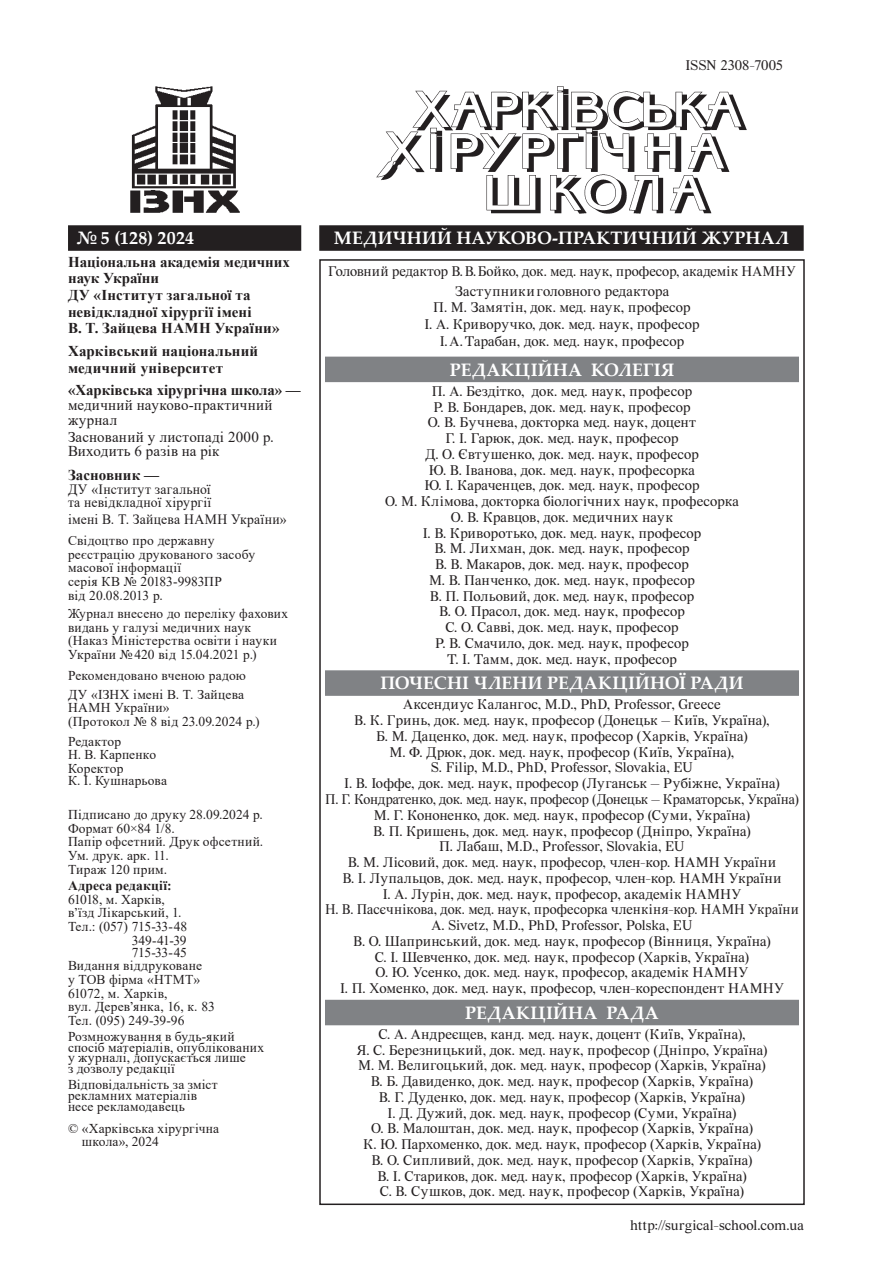
<style>
.page{position:relative;width:893px;height:1276px;background:#fff}
.page>*{position:absolute;margin:0;border:0;box-sizing:border-box;transform-origin:0 0}
.t1{font:700 18px "Palatino Linotype";letter-spacing:.015em;color:#fff}
.t2{font:15px "Vremena";color:#231f20}
.t3{font:700 15px/16.6px "Times New Roman";letter-spacing:.005em;color:#231f20}
.t4{font:15px "Vremena";color:#231f20;scale:.96 1}
.t5{font:15px/15.1px "Times New Roman";letter-spacing:.02em;color:#231f20}
.t6{font:14.25px/13.6px "Times New Roman";letter-spacing:.02em;color:#231f20;scale:.96 1}
.t7{font:13.5px/13.6px "Times New Roman";letter-spacing:.01em;color:#231f20}
.t8{font:700 13.5px "Times New Roman";letter-spacing:.015em;color:#231f20}
.s1{font-weight:700}
</style>
<div class="page">
<img style="left:130px;top:87px;width:109px;height:126px">
<img style="left:377px;top:86px;width:369px;height:128px">
<div style="left:319px;top:225px;width:485px;height:26px;background:#231f20"></div>
<div style="left:68px;top:225px;width:233px;height:26px;background:#231f20"></div>
<div style="left:325px;top:357px;width:474px;height:25px;background:#808285"></div>
<div style="left:325px;top:670px;width:474px;height:26px;background:#808285"></div>
<div style="left:325px;top:999px;width:474px;height:26px;background:#808285"></div>
<p class="t2" style="left:685px;top:57px;width:99px">ISSN 2308-7005</p>
<p class="t1" style="left:77px;top:225px;width:119px">№ 5 (128) 2024</p>
<p class="t1" style="left:334px;top:225px;width:457px">МЕДИЧНИЙ НАУКОВО-ПРАКТИЧНИЙ ЖУРНАЛ</p>
<p class="t3" style="left:68px;top:253px;width:224px">Національна академія медичних наук України<br>ДУ «Інститут загальної та невідкладної хірургії імені<br>В. Т. Зайцева НАМН України»</p>
<p class="t3" style="left:68px;top:342px;width:192px">Харківський національний медичний університет</p>
<p class="t5" style="left:68px;top:381px;width:234px"><span class="s1">«Харківська хірургічна школа» — </span>медичний науково-практичний журнал</p>
<p class="t5" style="left:68px;top:428px;width:207px">Заснований у листопаді 2000 р.</p>
<p class="t5" style="left:68px;top:443px;width:153px">Виходить 6 разів на рік</p>
<p class="t3" style="left:68px;top:466px;width:93px">Засновник —</p>
<p class="t6" style="left:68px;top:481px;width:151px">ДУ «Інститут загальної та невідкладної хірургії</p>
<p class="t6" style="left:68px;top:512px;width:229px">імені В. Т. Зайцева НАМН України»</p>
<p class="t7" style="left:68px;top:533px;width:148px">Свідоцтво про державну</p>
<p class="t7" style="left:68px;top:547px;width:189px">реєстрацію друкованого засобу масової інформації</p>
<p class="t7" style="left:68px;top:574px;width:155px">серія КВ № 20183-9983ПР від 20.08.2013 р.</p>
<p class="t7" style="left:68px;top:606px;width:222px">Журнал внесено до переліку фахових видань у галузі медичних наук</p>
<p class="t7" style="left:68px;top:633px;width:211px">(Наказ Міністерства освіти і науки<br>України №420 від 15.04.2021 р.)</p>
<p class="t7" style="left:68px;top:668px;width:179px">Рекомендовано вченою радою</p>
<p class="t7" style="left:68px;top:687px;width:178px">ДУ «ІЗНХ імені В. Т. Зайцева<br>НАМН України»</p>
<p class="t7" style="left:68px;top:714px;width:193px">(Протокол № 8 від 23.09.2024 р.)</p>
<p class="t7" style="left:68px;top:734px;width:55px">Редактор</p>
<p class="t7" style="left:68px;top:747px;width:90px">Н. В. Карпенко</p>
<p class="t7" style="left:68px;top:761px;width:57px">Коректор</p>
<p class="t7" style="left:68px;top:773px;width:101px">К. І. Кушнарьова</p>
<p class="t7" style="left:68px;top:807px;width:196px">Підписано до друку 28.09.2024 р.</p>
<p class="t7" style="left:68px;top:821px;width:108px">Формат 60×84 1/8.</p>
<p class="t7" style="left:68px;top:834px;width:197px">Папір офсетний. Друк офсетний.</p>
<p class="t7" style="left:68px;top:848px;width:102px">Ум. друк. арк. 11.</p>
<p class="t7" style="left:68px;top:862px;width:101px">Тираж 120 прим.</p>
<p class="t8" style="left:68px;top:875px;width:105px">Адреса редакції:</p>
<p class="t7" style="left:68px;top:892px;width:98px">61018, м. Харків,</p>
<p class="t7" style="left:68px;top:905px;width:115px">в’їзд Лікарський, 1.</p>
<p class="t7" style="left:132px;top:919px;width:57px;line-height:13.2px;text-align:justify;text-indent:-64px">Тел.: (057) 715-33-48<br>349-41-39<br>715-33-45</p>
<p class="t7" style="left:68px;top:958px;width:136px">Видання віддруковане</p>
<p class="t7" style="left:68px;top:972px;width:134px">у ТОВ фірма «НТМТ»</p>
<p class="t7" style="left:68px;top:986px;width:101px">61072, м. Харків,</p>
<p class="t7" style="left:68px;top:999px;width:148px">вул. Дерев’янка, 16, к. 83</p>
<p class="t7" style="left:68px;top:1013px;width:118px">Тел. (095) 249-39-96</p>
<p class="t7" style="left:68px;top:1029px;width:168px">Розмножування в будь-який</p>
<p class="t7" style="left:68px;top:1040px;width:198px">спосіб матеріалів, опублікованих</p>
<p class="t7" style="left:68px;top:1050px;width:179px">у журналі, допускається лише</p>
<p class="t7" style="left:68px;top:1061px;width:108px">з дозволу редакції</p>
<p class="t7" style="left:68px;top:1077px;width:151px">Відповідальність за зміст</p>
<p class="t7" style="left:68px;top:1088px;width:131px">рекламних матеріалів</p>
<p class="t7" style="left:68px;top:1098px;width:118px">несе рекламодавець</p>
<p class="t7" style="left:82px;top:1121px;width:139px;text-indent:-14px">© «Харківська хірургічна школа», 2024</p>
<p class="t2" style="left:328px;top:263px;width:469px">Головний редактор В.В.Бойко, док. мед. наук, професор, академік НАМНУ</p>
<p class="t2" style="left:455px;top:282px;width:216px">Заступникиголовного редактора</p>
<p class="t2" style="left:433px;top:299px;width:259px">П. М. Замятін, док. мед. наук, професор</p>
<p class="t2" style="left:424px;top:315px;width:277px">І. А. Криворучко, док. мед. наук, професор</p>
<p class="t2" style="left:440px;top:332px;width:246px">І.А.Тарабан, док. мед. наук, професор</p>
<p class="t1" style="left:450px;top:357px;width:226px">РЕДАКЦІЙНА КОЛЕГІЯ</p>
<p class="t2" style="left:432px;top:382px;width:262px">П. А. Бездітко, док. мед. наук, професор</p>
<p class="t2" style="left:433px;top:398px;width:259px">Р. В. Бондарев, док. мед. наук, професор</p>
<p class="t2" style="left:428px;top:414px;width:270px">О. В. Бучнева, докторка мед. наук, доцент</p>
<p class="t2" style="left:445px;top:430px;width:235px">Г. І. Гарюк, док. мед. наук, професор</p>
<p class="t2" style="left:425px;top:445px;width:275px">Д. О. Євтушенко, док. мед. наук, професор</p>
<p class="t2" style="left:429px;top:461px;width:268px">Ю. В. Іванова, док. мед. наук, професорка</p>
<p class="t2" style="left:424px;top:477px;width:277px">Ю. І. Караченцев, док. мед. наук, професор</p>
<p class="t2" style="left:385px;top:493px;width:355px">О. М. Клімова, докторка біологічних наук, професорка</p>
<p class="t2" style="left:451px;top:508px;width:224px">О. В. Кравцов, док. медичних наук</p>
<p class="t2" style="left:423px;top:524px;width:280px">І. В. Криворотько, док. мед. наук, професор</p>
<p class="t2" style="left:434px;top:540px;width:257px">В. М. Лихман, док. мед. наук, професор</p>
<p class="t2" style="left:435px;top:556px;width:255px">В. В. Макаров, док. мед. наук, професор</p>
<p class="t2" style="left:429px;top:571px;width:267px">М. В. Панченко, док. мед. наук, професор</p>
<p class="t2" style="left:430px;top:587px;width:266px">В. П. Польовий, док. мед. наук, професор</p>
<p class="t2" style="left:439px;top:603px;width:247px">В. О. Прасол, док. мед. наук, професор</p>
<p class="t2" style="left:445px;top:619px;width:235px">С. О. Савві, док. мед. наук, професор</p>
<p class="t2" style="left:435px;top:634px;width:255px">Р. В. Смачило, док. мед. наук, професор</p>
<p class="t2" style="left:447px;top:650px;width:231px">Т. І. Тамм, док. мед. наук, професор</p>
<p class="t1" style="left:381px;top:670px;width:364px">ПОЧЕСНІ ЧЛЕНИ РЕДАКЦІЙНОЇ РАДИ</p>
<p class="t2" style="left:403px;top:696px;width:319px">Аксендиус Калангос, M.D., PhD, Professor, Greece</p>
<p class="t2" style="left:354px;top:712px;width:417px">В. К. Гринь, док. мед. наук, професор (Донецьк — Київ, Україна),</p>
<p class="t2" style="left:376px;top:727px;width:373px">Б. М. Даценко, док. мед. наук, професор (Харків, Україна)</p>
<p class="t2" style="left:390px;top:743px;width:346px">М. Ф. Дрюк, док. мед. наук, професор (Київ, Україна),</p>
<p class="t2" style="left:431px;top:759px;width:264px">S. Filip, M.D., PhD, Professor, Slovakia, EU</p>
<p class="t2" style="left:344px;top:775px;width:437px">І. В. Іоффе, док. мед. наук, професор (Луганськ — Рубіжне, Україна)</p>
<p class="t4" style="left:325px;top:790px;width:495px">П. Г. Кондратенко, док. мед. наук, професор (Донецьк — Краматорськ, Україна)</p>
<p class="t2" style="left:374px;top:806px;width:378px">М. Г. Кононенко, док. мед. наук, професор (Суми, Україна)</p>
<p class="t2" style="left:373px;top:822px;width:379px">В. П. Кришень, док. мед. наук, професор (Дніпро, Україна)</p>
<p class="t2" style="left:439px;top:838px;width:247px">П. Лабаш, M.D., Professor, Slovakia, EU</p>
<p class="t2" style="left:348px;top:853px;width:430px">В. М. Лісовий, док. мед. наук, професор, член-кор. НАМН України</p>
<p class="t2" style="left:342px;top:869px;width:441px">В. І. Лупальцов, док. мед. наук, професор, член-кор. НАМН України</p>
<p class="t2" style="left:383px;top:885px;width:360px">І. А. Лурін, док. мед. наук, професор, академік НАМНУ</p>
<p class="t4" style="left:325px;top:901px;width:495px">Н. В. Пасєчнікова, док. мед. наук, професорка членкіня-кор. НАМН України</p>
<p class="t2" style="left:431px;top:916px;width:263px">A. Sivetz, M.D., PhD, Professor, Polska, EU</p>
<p class="t2" style="left:353px;top:932px;width:419px">В. О. Шапринський, док. мед. наук, професор (Вінниця, Україна)</p>
<p class="t2" style="left:375px;top:948px;width:376px">С. І. Шевченко, док. мед. наук, професор (Харків, Україна)</p>
<p class="t2" style="left:376px;top:964px;width:374px">О. Ю. Усенко, док. мед. наук, професор, академік НАМНУ</p>
<p class="t2" style="left:340px;top:979px;width:445px">І. П. Хоменко, док. мед. наук, професор, член-кореспондент НАМНУ</p>
<p class="t1" style="left:465px;top:1000px;width:195px">РЕДАКЦІЙНА РАДА</p>
<p class="t2" style="left:378px;top:1025px;width:369px">С. А. Андреєщев, канд. мед. наук, доцент (Київ, Україна),</p>
<p class="t2" style="left:356px;top:1041px;width:413px">Я. С. Березницький, док. мед. наук, професор (Дніпро, Україна)</p>
<p class="t2" style="left:358px;top:1057px;width:409px">М. М. Велигоцький, док. мед. наук, професор (Харків, Україна)</p>
<p class="t2" style="left:371px;top:1072px;width:384px">В. Б. Давиденко, док. мед. наук, професор (Харків, Україна)</p>
<p class="t2" style="left:379px;top:1088px;width:368px">В. Г. Дуденко, док. мед. наук, професор (Харків, Україна)</p>
<p class="t2" style="left:388px;top:1104px;width:350px">І. Д. Дужий, док. мед. наук, професор (Суми, Україна)</p>
<p class="t2" style="left:371px;top:1120px;width:383px">О. В. Малоштан, док. мед. наук, професор (Харків, Україна)</p>
<p class="t2" style="left:363px;top:1135px;width:399px">К. Ю. Пархоменко, док. мед. наук, професор (Харків, Україна)</p>
<p class="t2" style="left:371px;top:1151px;width:383px">В. О. Сипливий, док. мед. наук, професор (Харків, Україна)</p>
<p class="t2" style="left:377px;top:1167px;width:371px">В. І. Стариков, док. мед. наук, професор (Харків, Україна)</p>
<p class="t2" style="left:380px;top:1183px;width:366px">С. В. Сушков, док. мед. наук, професор (Харків, Україна)</p>
<p class="t2" style="left:630px;top:1216px;width:175px">http://surgical-school.com.ua</p>
</div>
